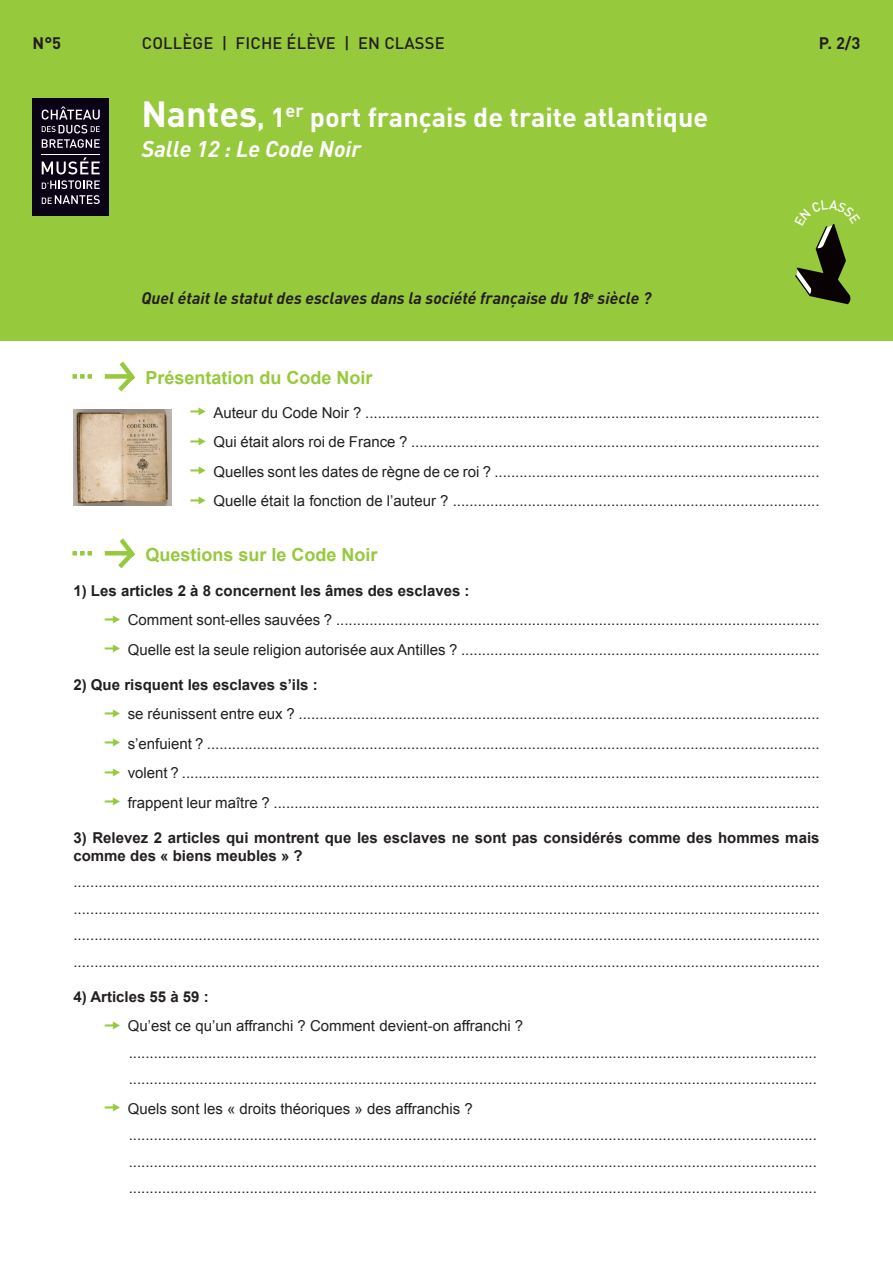
<style>
.page{position:relative;width:893px;height:1263px;background:#fff}
.page>*{position:absolute;margin:0;border:0;box-sizing:border-box;transform-origin:0 0}
.t1{font:700 27px "DINOT";color:#fff}
.t2{font:27px "Arial";color:#97c93c}
.t3{font:italic 700 22.5px "DINOT";color:#fff}
.sous-titre{font:700 18px "Arial";color:#97c93c}
.Question{font:italic 700 16.5px "DINOT";color:#231f20}
.Numérotation_paginat{font:500 16.5px "DINOT";letter-spacing:.01em;color:#231f20}
.Numérotation_paginat-2{font:700 16.5px "DINOT";color:#231f20}
.corps_du_texte{font:15px "Arial";color:#231f20}
.texte_à_puces{font:15px "Arial";color:#231f20}
.question{font:700 15px/18px "Arial";color:#231f20}
.corps_du_texte-2{font:700 15px "Arial";color:#231f20}
.s1{font-size:36px}
</style>
<div class="page">
<div style="left:0;top:0;width:893px;height:340px;background:#97c93c"></div>
<div style="left:32px;top:98px;width:77px;height:118px;background:#0a0215"></div>
<svg style="left:42px;top:157px;width:58px;height:17px"></svg>
<svg style="left:42px;top:180px;width:58px;height:9px"></svg>
<svg style="left:42px;top:195px;width:58px;height:9px"></svg>
<svg style="left:42px;top:106px;width:58px;height:27px"></svg>
<svg style="left:42px;top:139px;width:58px;height:9px"></svg>
<hr style="left:42px;top:154px;width:58px;height:1px;background:#fff">
<svg style="left:104px;top:361px;width:32px;height:31px"></svg>
<svg style="left:104px;top:538px;width:32px;height:31px"></svg>
<img style="left:73px;top:409px;width:99px;height:96px">
<svg style="left:795px;top:224px;width:56px;height:80px"></svg>
<p class="Numérotation_paginat-2" style="left:33px;top:32px;width:30px">N°5</p>
<p class="Numérotation_paginat" style="left:142px;top:32px;width:304px">COLLÈGE | FICHE ÉLÈVE | EN CLASSE</p>
<p class="Numérotation_paginat-2" style="left:819px;top:32px;width:43px">P. 2/3</p>
<h1 class="t1" style="left:141px;top:100px;width:568px"><span class="s1">Nantes</span>, 1<sup>er</sup> port français de traite atlantique</h1>
<h2 class="t3" style="left:141px;top:134px;width:221px">Salle 12 : Le Code Noir</h2>
<p class="Question" style="left:141px;top:288px;width:511px">Quel était le statut des esclaves dans la société française du 18<sup>e</sup> siècle ?</p>
<h1 class="t2" style="left:71px;top:351px;width:24px">...</h1>
<p class="sous-titre" style="left:145px;top:366px;width:229px">Présentation du Code Noir</p>
<p class="texte_à_puces" style="left:213px;top:403px;width:608px">Auteur du Code Noir ? .............................................................................................................</p>
<p class="texte_à_puces" style="left:213px;top:432px;width:608px">Qui était alors roi de France ? ..................................................................................................</p>
<p class="texte_à_puces" style="left:213px;top:461px;width:608px">Quelles sont les dates de règne de ce roi ? ..............................................................................</p>
<p class="texte_à_puces" style="left:213px;top:491px;width:608px">Quelle était la fonction de l’auteur ? ........................................................................................</p>
<h1 class="t2" style="left:71px;top:527px;width:24px">...</h1>
<p class="sous-titre" style="left:145px;top:542px;width:234px">Questions sur le Code Noir</p>
<p class="question" style="left:73px;top:582px;width:398px">1) Les articles 2 à 8 concernent les âmes des esclaves :</p>
<p class="texte_à_puces" style="left:128px;top:610px;width:693px">Comment sont-elles sauvées ? ....................................................................................................................</p>
<p class="texte_à_puces" style="left:128px;top:640px;width:693px">Quelle est la seule religion autorisée aux Antilles ? ......................................................................................</p>
<p class="question" style="left:73px;top:676px;width:246px">2) Que risquent les esclaves s’ils :</p>
<p class="texte_à_puces" style="left:128px;top:704px;width:693px">se réunissent entre eux ? .............................................................................................................................</p>
<p class="texte_à_puces" style="left:128px;top:733px;width:693px">s’enfuient ? ...................................................................................................................................................</p>
<p class="texte_à_puces" style="left:128px;top:763px;width:693px">volent ? .........................................................................................................................................................</p>
<p class="texte_à_puces" style="left:128px;top:792px;width:693px">frappent leur maître ? ...................................................................................................................................</p>
<p class="question" style="left:73px;top:829px;width:747px">3) Relevez 2 articles qui montrent que les esclaves ne sont pas considérés comme des hommes mais comme des « biens meubles » ?</p>
<p class="corps_du_texte" style="left:73px;top:872px;width:748px">...................................................................................................................................................................................</p>
<p class="corps_du_texte" style="left:73px;top:898px;width:748px">...................................................................................................................................................................................</p>
<p class="corps_du_texte" style="left:73px;top:925px;width:748px">...................................................................................................................................................................................</p>
<p class="corps_du_texte" style="left:73px;top:951px;width:748px">...................................................................................................................................................................................</p>
<p class="corps_du_texte-2" style="left:73px;top:986px;width:137px">4) Articles 55 à 59 :</p>
<p class="texte_à_puces" style="left:128px;top:1016px;width:397px">Qu’est ce qu’un affranchi ? Comment devient-on affranchi ?</p>
<p class="corps_du_texte" style="left:129px;top:1042px;width:690px">.....................................................................................................................................................................</p>
<p class="corps_du_texte" style="left:129px;top:1069px;width:690px">.....................................................................................................................................................................</p>
<p class="texte_à_puces" style="left:128px;top:1098px;width:346px">Quels sont les « droits théoriques » des affranchis ?</p>
<p class="corps_du_texte" style="left:129px;top:1125px;width:690px">.....................................................................................................................................................................</p>
<p class="corps_du_texte" style="left:129px;top:1151px;width:690px">.....................................................................................................................................................................</p>
<p class="corps_du_texte" style="left:129px;top:1178px;width:690px">.....................................................................................................................................................................</p>
</div>
